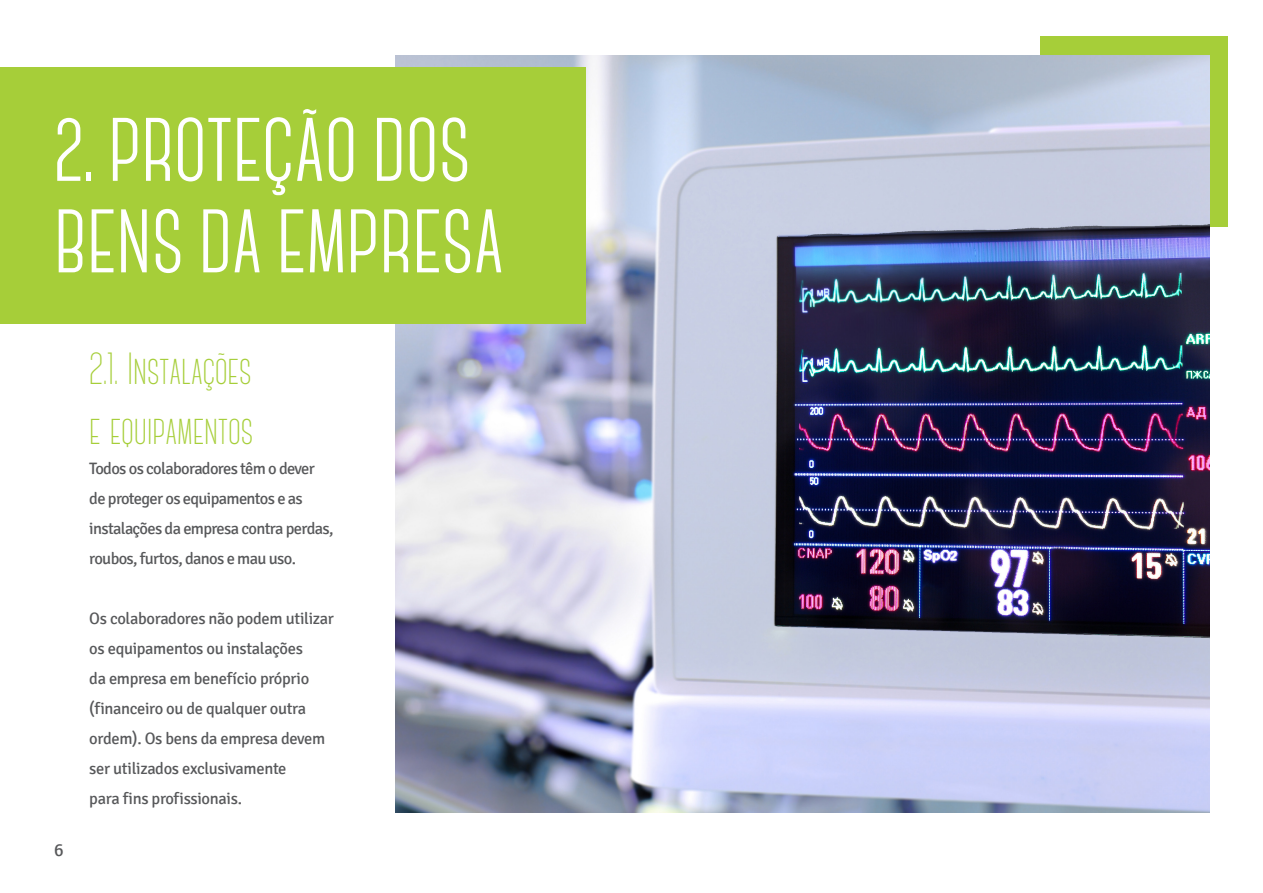
<style>
.page{position:relative;width:1263px;height:893px;background:#fff}
.page>*{position:absolute;margin:0;border:0;box-sizing:border-box;transform-origin:0 0}
.TITULO{font:700 90px/91.5px "Canter";color:#fff}
.SUBTITULO{font:300 45px "Canter";color:#a6ce39}
.TEXTO_DESIGN{font:18px "Signika";color:#57585a}
.TEXTO_DESIGN-2{font:16.5px/30px "Signika";letter-spacing:-.02em;color:#57585a}
.TEXTO_DESIGN-3{font:16.5px/30px "Signika";letter-spacing:-.04em;color:#57585a}
</style>
<div class="page">
<div style="left:1040px;top:36px;width:187px;height:190px;background:#a6ce39"></div>
<img style="left:395px;top:55px;width:815px;height:757px">
<div style="left:0;top:67px;width:586px;height:257px;background:#a6ce39"></div>
<p class="TITULO" style="left:54px;top:105px;width:451px">2. PROTEÇÃO DOS<br>BENS DA EMPRESA</p>
<p class="SUBTITULO" style="left:89px;top:347px;width:164px">2.1. Instalações</p>
<p class="SUBTITULO" style="left:89px;top:407px;width:166px">e equipamentos</p>
<p class="TEXTO_DESIGN-3" style="left:89px;top:454px;width:227px">Todos os colaboradores têm o dever</p>
<p class="TEXTO_DESIGN-3" style="left:89px;top:484px;width:246px">de proteger os equipamentos e as instalações da empresa contra perdas, roubos, furtos, danos e mau uso.</p>
<p class="TEXTO_DESIGN" style="left:54px;top:840px;width:11px">6</p>
<p class="TEXTO_DESIGN-2" style="left:89px;top:604px;width:246px">Os colaboradores não podem utilizar os equipamentos ou instalações<br>da empresa em benefício próprio (financeiro ou de qualquer outra ordem). Os bens da empresa devem</p>
<p class="TEXTO_DESIGN-2" style="left:89px;top:754px;width:199px">ser utilizados exclusivamente</p>
<p class="TEXTO_DESIGN-2" style="left:89px;top:784px;width:154px">para fins profissionais.</p>
</div>
